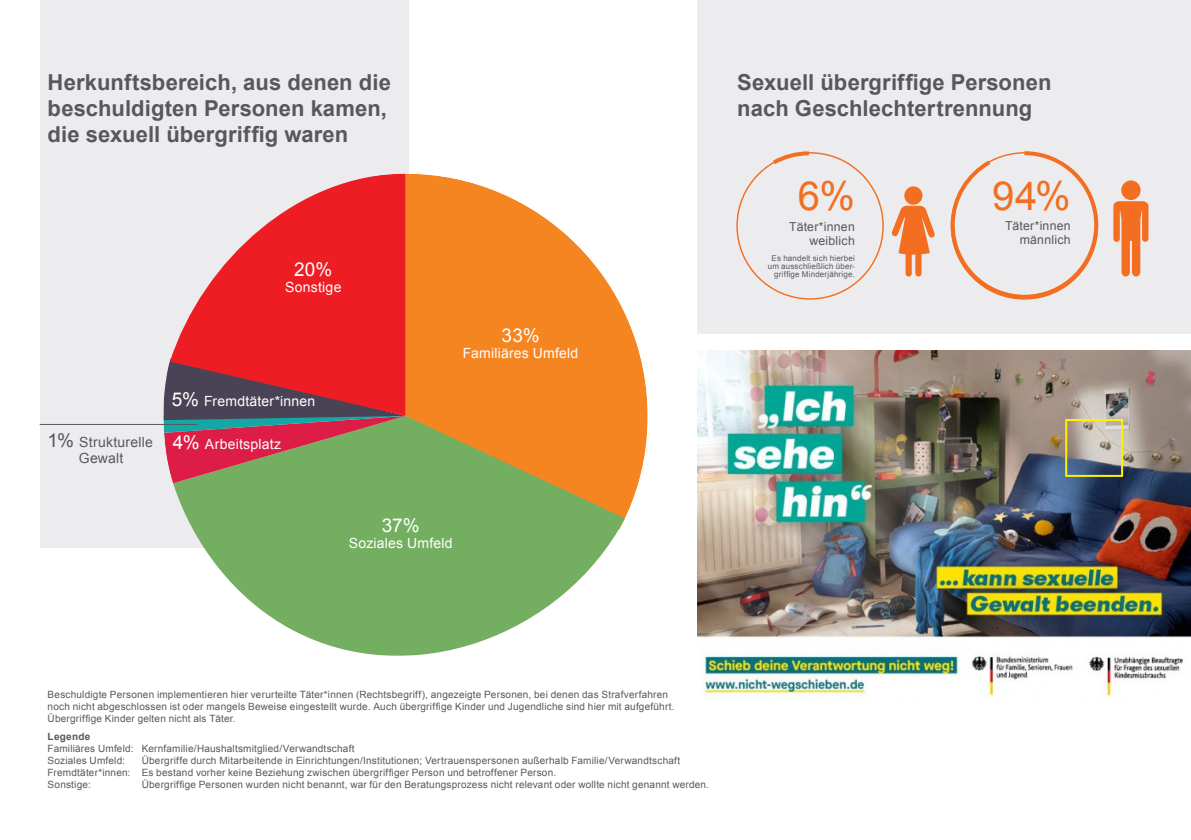
<style>
.page{position:relative;width:1191px;height:840px;background:#fff}
.page>*{position:absolute;margin:0;border:0;box-sizing:border-box;transform-origin:0 0}
.t1{font:40px "Arial";color:#f36e21}
.t2{font:700 22px/26px "Arial";letter-spacing:.005em;color:#57585a}
.t3{font:19px "Arial";color:#fff}
.t4{font:14px "Arial";letter-spacing:.015em;color:#fff}
.t5{font:14px/16px "Arial";letter-spacing:.015em;color:#57585a}
.t6{font:12.4px/14px "Arial";letter-spacing:.02em;color:#57585a;text-align:right}
.t7{font:10px/12px "Arial";letter-spacing:.02em;color:#57585a}
.t8{font:700 10px "Arial";letter-spacing:.025em;color:#57585a}
.t9{font:8px/8px "Arial";letter-spacing:.02em;color:#57585a;text-align:right}
.s1{font-size:19px}
.s2{font-size:19px;color:#fff}
.s3{color:#fff}
</style>
<div class="page">
<div style="left:697px;top:0;width:494px;height:333px;background:#ececee"></div>
<div style="left:40px;top:0;width:368px;height:547px;background:#ececee"></div>
<svg style="left:405px;top:173px;width:242px;height:345px;fill:#f58520"></svg>
<svg style="left:173px;top:415px;width:452px;height:240px;fill:#74ae60"></svg>
<svg style="left:163px;top:361px;width:242px;height:122px"></svg>
<svg style="left:170px;top:173px;width:235px;height:242px;fill:#ee1d23"></svg>
<hr style="left:40px;top:424px;width:157px;height:1px;background:#57585a">
<img style="left:697px;top:350px;width:494px;height:351px">
<div style="left:1065px;top:419px;width:58px;height:57px;border:2px solid #fff101"></div>
<div style="left:904px;top:186px;width:18px;height:19px;background:#f36e21;border-radius:50%"></div>
<svg style="left:891px;top:206px;width:44px;height:70px"></svg>
<svg style="left:768px;top:151px;width:45px;height:16px"></svg>
<svg style="left:1113px;top:201px;width:35px;height:75px"></svg>
<div style="left:1121px;top:180px;width:19px;height:20px;background:#f36e21;border-radius:50%"></div>
<svg style="left:950px;top:151px;width:149px;height:149px"></svg>
<h2 class="t2" style="left:48px;top:70px;width:345px">Herkunftsbereich, aus denen die beschuldigten Personen kamen, die sexuell übergriffig waren</h2>
<h3 class="t3" style="left:294px;top:257px;width:40px">20%</h3>
<h3 class="t4" style="left:285px;top:278px;width:58px">Sonstige</h3>
<h3 class="t4" style="left:172px;top:391px;width:145px"><span class="s1">5%</span> Fremdtäter*innen</h3>
<h3 class="t5" style="left:79px;top:433px;width:204px;text-indent:-31px"><span class="s1">1%</span> Strukturelle <span class="s2">4%</span> <span class="s3">Arbeitsplatz<br></span>Gewalt</h3>
<h3 class="t3" style="left:501px;top:323px;width:40px">33%</h3>
<h3 class="t4" style="left:463px;top:344px;width:117px">Familiäres Umfeld</h3>
<h3 class="t3" style="left:382px;top:513px;width:39px">37%</h3>
<h3 class="t4" style="left:349px;top:534px;width:105px">Soziales Umfeld</h3>
<h2 class="t2" style="left:737px;top:70px;width:316px">Sexuell übergriffige Personen nach Geschlechtertrennung</h2>
<h1 class="t1" style="left:797px;top:170px;width:59px">6%</h1>
<p class="t6" style="left:789px;top:219px;width:67px">Täter*innen weiblich</p>
<p class="t9" style="left:767px;top:254px;width:89px">Es handelt sich hierbei um ausschließlich über&shy;griffige Minderjährige.</p>
<h1 class="t1" style="left:992px;top:170px;width:80px">94%</h1>
<p class="t6" style="left:1005px;top:219px;width:67px">Täter*innen männlich</p>
<p class="t7" style="left:48px;top:688px;width:628px">Beschuldigte Personen implementieren hier verurteilte Täter*innen (Rechtsbegriff), angezeigte Personen, bei denen das Strafverfahren noch nicht abgeschlossen ist oder mangels Beweise eingestellt wurde. Auch übergriffige Kinder und Jugendliche sind hier mit aufgeführt.<br>Übergriffige Kinder gelten nicht als Täter.</p>
<p class="t8" style="left:48px;top:729px;width:44px">Legende</p>
<p class="t7" style="left:48px;top:742px;width:308px">Familiäres Umfeld: Kernfamilie/Haushaltsmitglied/Verwandtschaft<br>Soziales Umfeld:</p>
<p class="t7" style="left:48px;top:754px;width:634px;text-indent:94px">Übergriffe durch Mitarbeitende in Einrichtungen/Institutionen; Vertrauenspersonen außerhalb Familie/Verwandtschaft<br>Fremdtäter*innen: Es bestand vorher keine Beziehung zwischen übergriffiger Person und betroffener Person.<br>Sonstige:</p>
<p class="t7" style="left:142px;top:778px;width:569px">Übergriffige Personen wurden nicht benannt, war für den Beratungsprozess nicht relevant oder wollte nicht genannt werden.</p>
</div>
